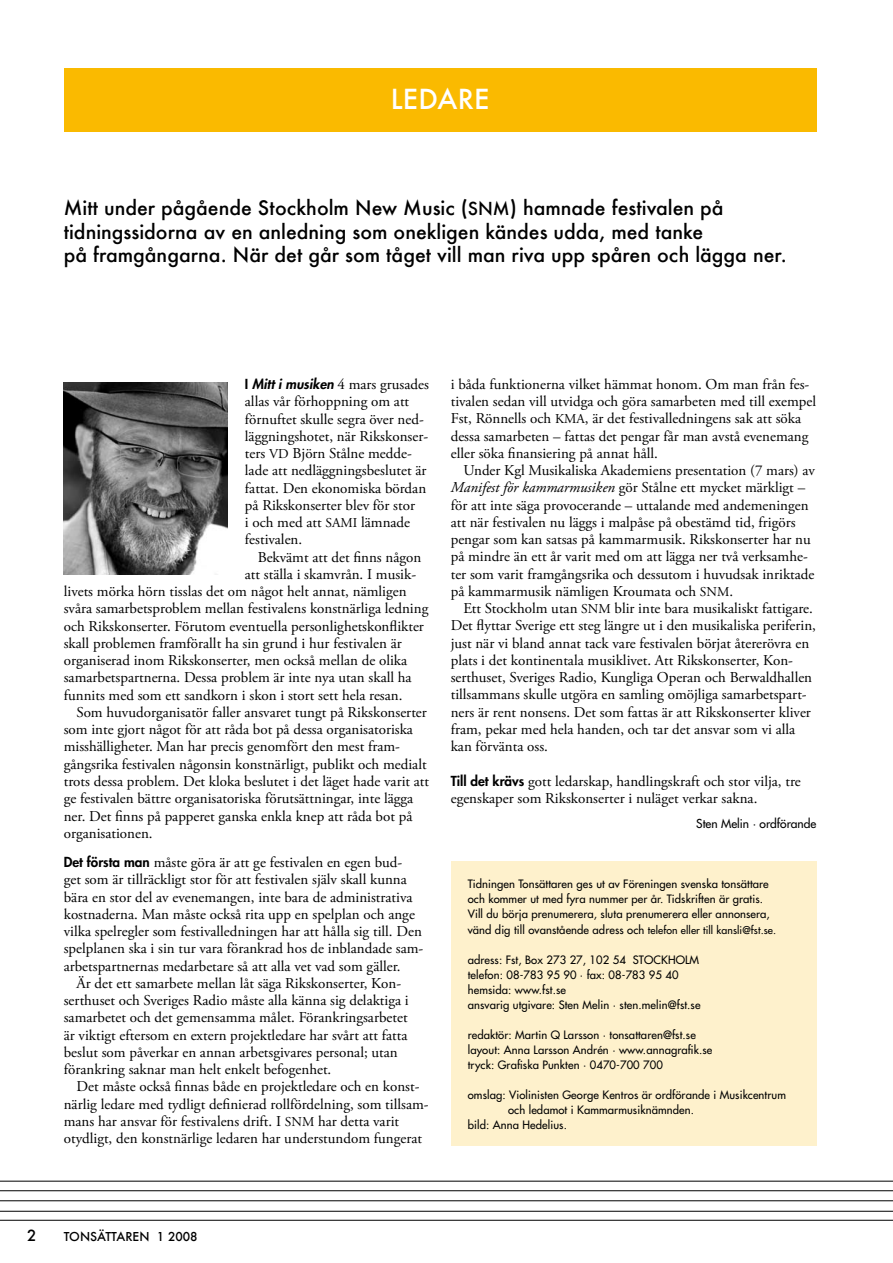
<style>
.page{position:relative;width:893px;height:1263px;background:#fff}
.page>*{position:absolute;margin:0;border:0;box-sizing:border-box;transform-origin:0 0}
.t1{font:500 27px "Futura";letter-spacing:.01em;color:#fff}
.t2{font:500 19.5px/23.4px "Futura";color:#000}
.t3{font:15px/17.2px "Adobe Garamond Pro";color:#000}
.t4{font:500 15px "Futura";color:#000}
.t5{font:500 12px "Futura Std";color:#000}
.t6{font:500 12px "Futura";color:#000}
.t7{font:500 11.25px/15px "Futura Std";letter-spacing:.01em;color:#000}
.s1{font-size:17.55px}
.s2{font-family:"Futura Std";font-weight:800;font-size:13.5px}
.s3{font-family:"Futura Std";font-weight:800;font-style:italic;font-size:13.5px}
.s4{font-size:13.5px}
.s5{font-style:italic}
.s6{font-size:10.5px}
</style>
<div class="page">
<div style="left:64px;top:68px;width:752px;height:64px;background:#faba00"></div>
<img style="left:64px;top:382px;width:164px;height:192px">
<hr style="left:0;top:1220px;width:893px;height:1px;background:#000">
<hr style="left:0;top:1211px;width:893px;height:1px;background:#000">
<hr style="left:0;top:1200px;width:893px;height:1px;background:#000">
<hr style="left:0;top:1190px;width:893px;height:1px;background:#000">
<hr style="left:0;top:1181px;width:893px;height:1px;background:#000">
<div style="left:451px;top:861px;width:365px;height:285px;background:#fef1cc"></div>
<h1 class="t1" style="left:391px;top:81px;width:100px">LEDARE</h1>
<h2 class="t2" style="left:64px;top:196px;width:724px">Mitt under pågående Stockholm New Music (<span class="s1">SNM</span>) hamnade festivalen på tidningssidorna av en anledning som onekligen kändes udda, med tanke<br>på framgångarna. När det går som tåget vill man riva upp spåren och lägga ner.</h2>
<p class="t3" style="left:245px;top:376px;width:186px"><span class="s2">I</span> <span class="s3">Mitt i musiken</span> 4 mars grusades allas vår förhoppning om att förnuftet skulle segra över ned&shy;läggningshotet, när Rikskonser&shy;ters <span class="s4">VD</span> Björn Stålne medde&shy;lade att nedläggningsbeslutet är fattat. Den ekonomiska bördan på Rikskonserter blev för stor<br>i och med att <span class="s4">SAMI</span> lämnade festivalen.</p>
<p class="t3" style="left:258px;top:549px;width:165px">Bekvämt att det finns någon</p>
<p class="t3" style="left:245px;top:566px;width:173px">att ställa i skamvrån. I musik-</p>
<p class="t3" style="left:64px;top:583px;width:344px">livets mörka hörn tisslas det om något helt annat, nämligen</p>
<p class="t3" style="left:64px;top:601px;width:366px">svåra samarbetsproblem mellan festivalens konstnärliga ledning</p>
<p class="t3" style="left:64px;top:618px;width:362px">och Rikskonserter. Förutom eventuella personlighetskonflikter</p>
<p class="t3" style="left:64px;top:635px;width:339px">skall problemen framförallt ha sin grund i hur festivalen är</p>
<p class="t3" style="left:64px;top:652px;width:345px">organiserad inom Rikskonserter, men också mellan de olika</p>
<p class="t3" style="left:64px;top:670px;width:349px">samarbetspartnerna. Dessa problem är inte nya utan skall ha</p>
<p class="t3" style="left:64px;top:687px;width:340px">funnits med som ett sandkorn i skon i stort sett hela resan.</p>
<p class="t3" style="left:77px;top:704px;width:352px">Som huvudorganisatör faller ansvaret tungt på Rikskonserter</p>
<p class="t3" style="left:64px;top:721px;width:351px">som inte gjort något för att råda bot på dessa organisatoriska</p>
<p class="t3" style="left:64px;top:739px;width:338px">misshälligheter. Man har precis genomfört den mest fram-</p>
<p class="t3" style="left:64px;top:756px;width:364px">gångsrika festivalen någonsin konstnärligt, publikt och medialt</p>
<p class="t3" style="left:64px;top:773px;width:367px">trots dessa problem. Det kloka beslutet i det läget hade varit att</p>
<p class="t3" style="left:64px;top:790px;width:351px">ge festivalen bättre organisatoriska förutsättningar, inte lägga</p>
<p class="t3" style="left:64px;top:808px;width:350px">ner. Det finns på papperet ganska enkla knep att råda bot på</p>
<p class="t3" style="left:64px;top:825px;width:90px">organisationen.</p>
<p class="t3" style="left:64px;top:854px;width:361px"><span class="s2">Det första man</span> måste göra är att ge festivalen en egen bud&shy;get som är tillräckligt stor för att festivalen själv skall kunna bära en stor del av evenemangen, inte bara de administrativa kostnaderna. Man måste också rita upp en spelplan och ange vilka spelregler som festivalledningen har att hålla sig till. Den spelplanen ska i sin tur vara förankrad hos de inblandade sam&shy;arbetspartnernas medarbetare så att alla vet vad som gäller.</p>
<p class="t3" style="left:64px;top:975px;width:346px;text-indent:13px">Är det ett samarbete mellan låt säga Rikskonserter, Kon&shy;serthuset och Sveriges Radio måste alla känna sig delaktiga i samarbetet och det gemensamma målet. Förankringsarbetet är viktigt eftersom en extern projektledare har svårt att fatta beslut som påverkar en annan arbetsgivares personal; utan förankring saknar man helt enkelt befogenhet.</p>
<p class="t3" style="left:64px;top:1078px;width:366px;text-indent:13px">Det måste också finnas både en projektledare och en konst&shy;närlig ledare med tydligt definierad rollfördelning, som tillsam&shy;mans har ansvar för festivalens drift. I <span class="s4">SNM</span> har detta varit otydligt, den konstnärlige ledaren har understundom fungerat</p>
<p class="t3" style="left:451px;top:376px;width:367px">i båda funktionerna vilket hämmat honom. Om man från fes&shy;tivalen sedan vill utvidga och göra samarbeten med till exempel Fst, Rönnells och <span class="s4">KMA</span>, är det festivalledningens sak att söka dessa samarbeten – fattas det pengar får man avstå evenemang eller söka finansiering på annat håll.</p>
<p class="t3" style="left:451px;top:462px;width:366px;text-indent:13px">Under Kgl Musikaliska Akademiens presentation (7 mars) av <span class="s5">Manifest för kammarmusiken</span> gör Stålne ett mycket märkligt – för att inte säga provocerande – uttalande med andemeningen att när festivalen nu läggs i malpåse på obestämd tid, frigörs pengar som kan satsas på kammarmusik. Rikskonserter har nu på mindre än ett år varit med om att lägga ner två verksamhe&shy;ter som varit framgångsrika och dessutom i huvudsak inriktade på kammarmusik nämligen Kroumata och <span class="s4">SNM</span>.</p>
<p class="t3" style="left:451px;top:600px;width:367px;text-indent:13px">Ett Stockholm utan <span class="s4">SNM</span> blir inte bara musikaliskt fattigare.<br>Det flyttar Sverige ett steg längre ut i den musikaliska periferin, just när vi bland annat tack vare festivalen börjat återerövra en plats i det kontinentala musiklivet. Att Rikskonserter, Kon&shy;serthuset, Sveriges Radio, Kungliga Operan och Berwaldhallen tillsammans skulle utgöra en samling omöjliga samarbetspart&shy;ners är rent nonsens. Det som fattas är att Rikskonserter kliver fram, pekar med hela handen, och tar det ansvar som vi alla kan förvänta oss.</p>
<p class="t3" style="left:451px;top:773px;width:352px"><span class="s2">Till det krävs</span> gott ledarskap, handlingskraft och stor vilja, tre egenskaper som Rikskonserter i nuläget verkar sakna.</p>
<p class="t5" style="left:696px;top:816px;width:122px">Sten Melin · ordförande</p>
<p class="t7" style="left:468px;top:876px;width:304px">Tidningen Tonsättaren ges ut av Föreningen svenska tonsättare och kommer ut med fyra nummer per år. Tidskriften är gratis.<br>Vill du börja prenumerera, sluta prenumerera eller annonsera,</p>
<p class="t7" style="left:468px;top:923px;width:310px">vänd dig till ovanstående adress och <span class="s6">telefon eller till kansli@fst.se.</span></p>
<p class="t7" style="left:468px;top:953px;width:234px">adress: Fst, Box 273 27, 102 54 STOCKHOLM telefon: 08-783 95 90 · fax: 08-783 95 40 hemsida: www.fst.se<br>ansvarig utgivare: Sten Melin · sten.melin@fst.se</p>
<p class="t7" style="left:468px;top:1028px;width:246px">redaktör: Martin Q Larsson · tonsattaren@fst.se layout: Anna Larsson Andrén · www.annagrafik.se tryck: Grafiska Punkten · 0470-700 700</p>
<p class="t7" style="left:468px;top:1088px;width:320px">omslag: Violinisten George Kentros är ordförande i Musikcentrum</p>
<p class="t7" style="left:508px;top:1103px;width:187px">och ledamot i Kammarmusiknämnden.</p>
<p class="t7" style="left:468px;top:1118px;width:101px">bild: Anna Hedelius.</p>
<p class="t4" style="left:27px;top:1225px;width:11px">2</p>
<p class="t6" style="left:64px;top:1228px;width:135px">TONSÄTTAREN 1 2008</p>
</div>
